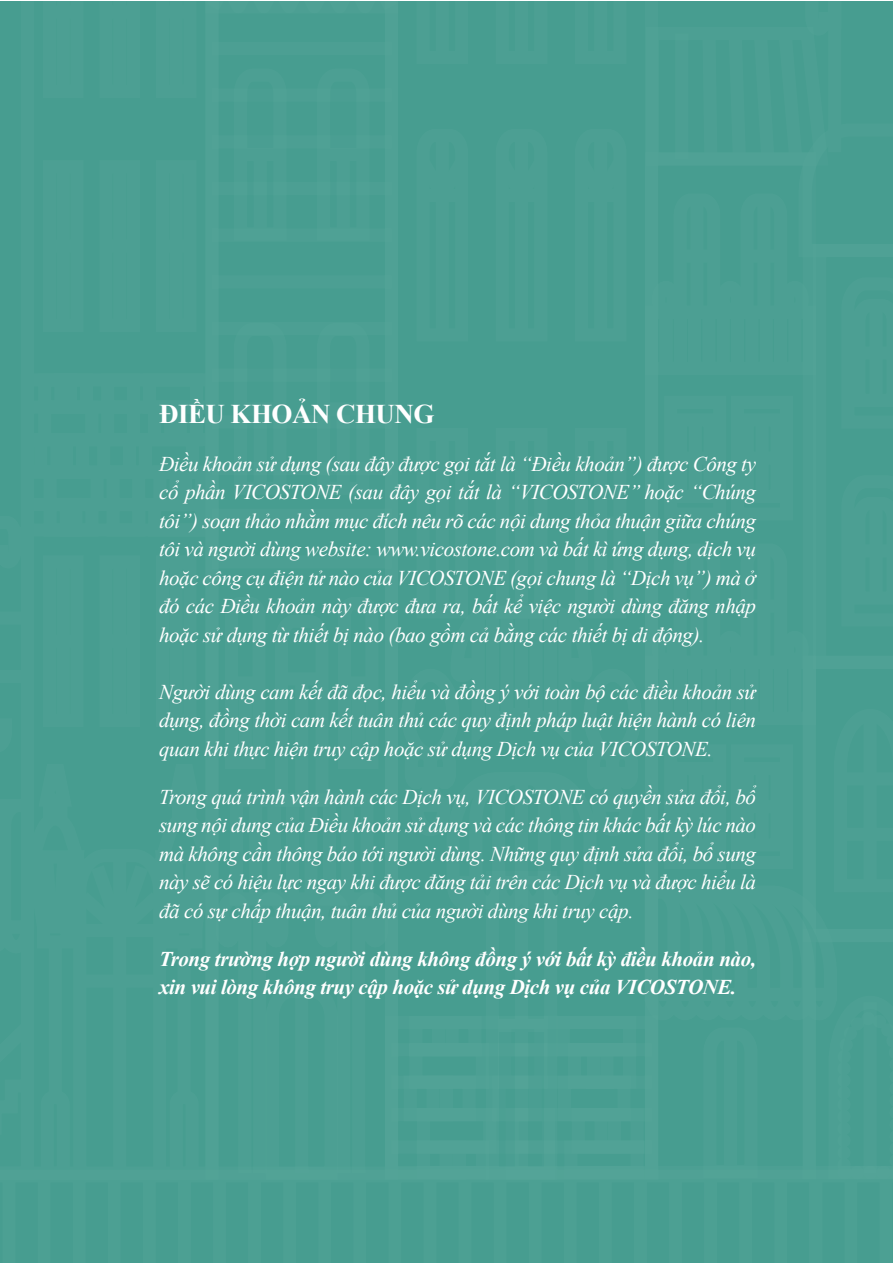
<style>
.page{position:relative;width:893px;height:1263px;background:#fff}
.page>*{position:absolute;margin:0;border:0;box-sizing:border-box;transform-origin:0 0}
.t1{font:700 27px "Times New Roman";letter-spacing:-.02em;color:#fff}
.t2{font:italic 21px/28.5px "Times New Roman";letter-spacing:-.02em;color:#fff;text-align:justify}
.t3{font:italic 700 21px/28.5px "Times New Roman";letter-spacing:-.02em;color:#fff}
</style>
<div class="page">
<div style="left:0;top:2px;width:893px;height:1168px;background:#4c9f93"></div>
<svg style="left:0;top:1170px;width:893px;height:93px;background:#489d90"></svg>
<div style="left:3px;top:1176px;width:12px;height:87px;background:#4ca093"></div>
<div style="left:38px;top:1176px;width:13px;height:87px;background:#4ca093"></div>
<div style="left:73px;top:1176px;width:13px;height:87px;background:#4ca093"></div>
<div style="left:108px;top:1176px;width:13px;height:87px;background:#4ca093"></div>
<div style="left:143px;top:1176px;width:13px;height:87px;background:#4ca093"></div>
<div style="left:178px;top:1176px;width:13px;height:87px;background:#4ca093"></div>
<div style="left:213px;top:1176px;width:13px;height:87px;background:#4ca093"></div>
<div style="left:248px;top:1176px;width:13px;height:87px;background:#4ca093"></div>
<div style="left:283px;top:1176px;width:13px;height:87px;background:#4ca093"></div>
<div style="left:318px;top:1176px;width:13px;height:87px;background:#4ca093"></div>
<div style="left:353px;top:1176px;width:13px;height:87px;background:#4ca093"></div>
<div style="left:388px;top:1176px;width:13px;height:87px;background:#4ca093"></div>
<div style="left:424px;top:1176px;width:12px;height:87px;background:#4ca093"></div>
<div style="left:459px;top:1176px;width:12px;height:87px;background:#4ca093"></div>
<div style="left:494px;top:1176px;width:12px;height:87px;background:#4ca093"></div>
<div style="left:529px;top:1176px;width:13px;height:87px;background:#4ca093"></div>
<div style="left:564px;top:1176px;width:13px;height:87px;background:#4ca093"></div>
<div style="left:599px;top:1176px;width:13px;height:87px;background:#4ca093"></div>
<div style="left:634px;top:1176px;width:13px;height:87px;background:#4ca093"></div>
<div style="left:669px;top:1176px;width:13px;height:87px;background:#4ca093"></div>
<div style="left:704px;top:1176px;width:13px;height:87px;background:#4ca093"></div>
<div style="left:739px;top:1176px;width:13px;height:87px;background:#4ca093"></div>
<div style="left:774px;top:1176px;width:13px;height:87px;background:#4ca093"></div>
<div style="left:809px;top:1176px;width:13px;height:87px;background:#4ca093"></div>
<div style="left:844px;top:1176px;width:13px;height:87px;background:#4ca093"></div>
<div style="left:879px;top:1176px;width:13px;height:87px;background:#4ca093"></div>
<p class="t1" style="left:159px;top:394px;width:277px">ĐIỀU KHOẢN CHUNG</p>
<p class="t2" style="left:159px;top:449px;width:598px">Điều khoản sử dụng (sau đây được gọi tắt là “Điều khoản”) được Công ty cổ phần VICOSTONE (sau đây gọi tắt là “VICOSTONE’’ hoặc “Chúng tôi”) soạn thảo nhằm mục đích nêu rõ các nội dung thỏa thuận giữa chúng tôi và người dùng website: www.vicostone.com và bất kì ứng dụng, dịch vụ hoặc công cụ điện tử nào của VICOSTONE (gọi chung là “Dịch vụ”) mà ở đó các Điều khoản này được đưa ra, bất kể việc người dùng đăng nhập hoặc sử dụng từ thiết bị nào (bao gồm cả bằng các thiết bị di động).</p>
<p class="t2" style="left:159px;top:677px;width:598px">Người dùng cam kết đã đọc, hiểu và đồng ý với toàn bộ các điều khoản sử dụng, đồng thời cam kết tuân thủ các quy định pháp luật hiện hành có liên quan khi thực hiện truy cập hoặc sử dụng Dịch vụ của VICOSTONE.</p>
<p class="t2" style="left:159px;top:782px;width:598px">Trong quá trình vận hành các Dịch vụ, VICOSTONE có quyền sửa đổi, bổ sung nội dung của Điều khoản sử dụng và các thông tin khác bất kỳ lúc nào mà không cần thông báo tới người dùng. Những quy định sửa đổi, bổ sung này sẽ có hiệu lực ngay khi được đăng tải trên các Dịch vụ và được hiểu là đã có sự chấp thuận, tuân thủ của người dùng khi truy cập.</p>
<p class="t3" style="left:159px;top:944px;width:598px">Trong trường hợp người dùng không đồng ý với bất kỳ điều khoản nào, xin vui lòng không truy cập hoặc sử dụng Dịch vụ của VICOSTONE.</p>
</div>
